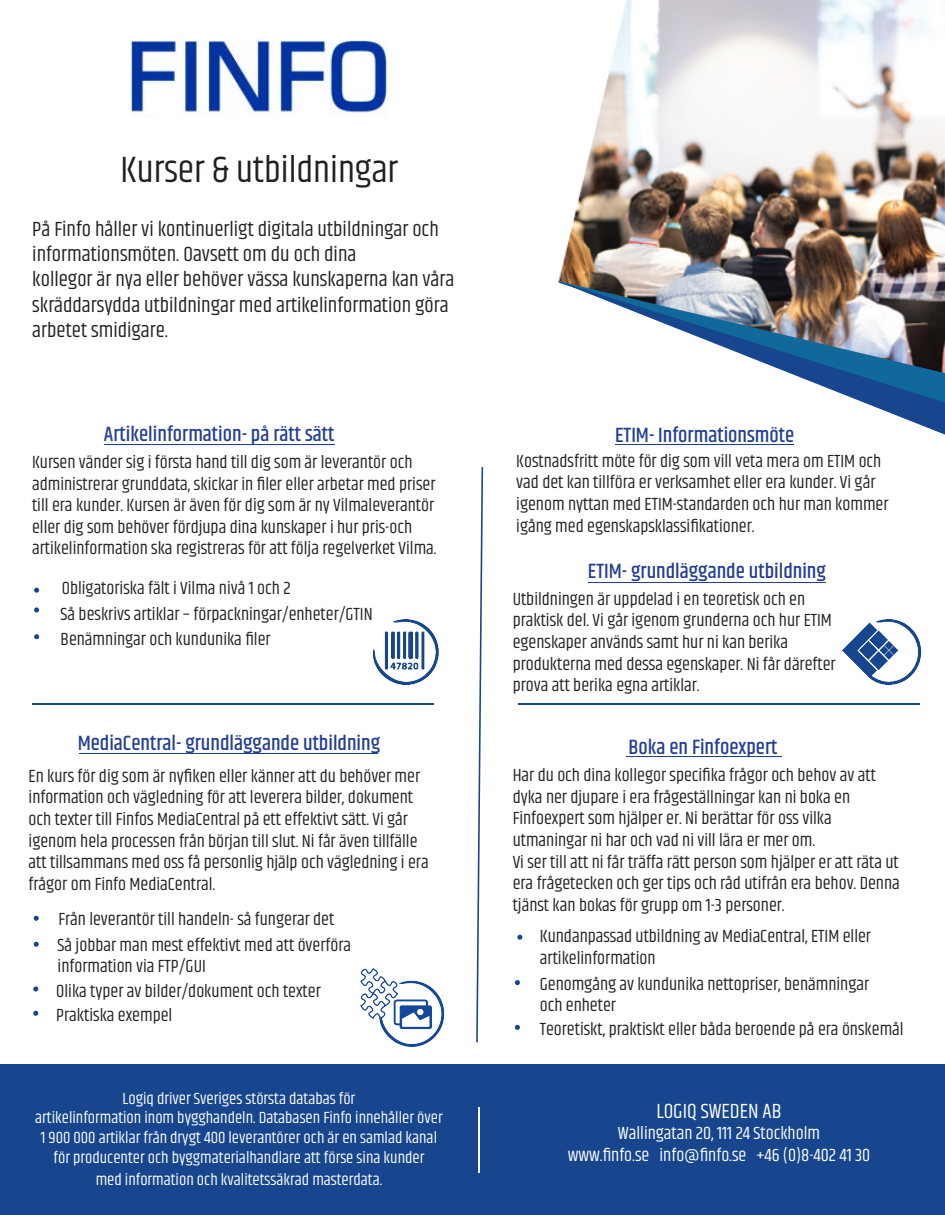
<style>
.page{position:relative;width:945px;height:1215px;background:#fff}
.page>*{position:absolute;margin:0;border:0;box-sizing:border-box;transform-origin:0 0}
.t1{font:37.5px "Khand";color:#231f20}
.t2{font:21px/25.2px "Khand";color:#231f20}
.t3{font:500 21px "Khand";color:#233e95}
.t4{font:21px "Khand";color:#fff}
.t5{font:18px/21.6px "Khand";color:#231f20}
.t6{font:18px/21.6px "Khand";color:#fff;text-align:center}
.t7{font:16.5px/19.8px "Khand";color:#fff;text-align:center}
</style>
<div class="page">
<img style="left:558px;top:0;width:387px;height:281px">
<div style="left:1px;top:1065px;width:944px;height:150px;background:#17468e"></div>
<hr style="left:479px;top:1107px;width:1px;height:66px;background:#fff">
<svg style="left:34px;top:588px;width:5px;height:5px"></svg>
<img style="left:558px;top:281px;width:387px;height:154px">
<hr style="left:518px;top:703px;width:402px;height:2px;background:#17468e">
<hr style="left:32px;top:703px;width:401px;height:2px;background:#17468e">
<svg style="left:476px;top:467px;width:7px;height:575px"></svg>
<svg style="left:34px;top:634px;width:5px;height:5px"></svg>
<svg style="left:34px;top:607px;width:5px;height:5px"></svg>
<svg style="left:34px;top:916px;width:5px;height:5px"></svg>
<svg style="left:34px;top:942px;width:5px;height:5px"></svg>
<svg style="left:33px;top:986px;width:5px;height:6px"></svg>
<svg style="left:33px;top:1011px;width:5px;height:5px"></svg>
<svg style="left:517px;top:935px;width:5px;height:5px"></svg>
<svg style="left:515px;top:980px;width:5px;height:5px"></svg>
<svg style="left:515px;top:1025px;width:5px;height:5px"></svg>
<hr style="left:104px;top:444px;width:230px;height:1px;background:#17468e">
<hr style="left:615px;top:444px;width:178px;height:1px;background:#17468e">
<img style="left:373px;top:620px;width:66px;height:65px">
<img style="left:842px;top:620px;width:80px;height:65px">
<img style="left:360px;top:968px;width:85px;height:78px">
<hr style="left:626px;top:756px;width:156px;height:1px;background:#17468e">
<hr style="left:79px;top:753px;width:298px;height:1px;background:#17468e">
<hr style="left:588px;top:582px;width:238px;height:1px;background:#233e95">
<img style="left:131px;top:40px;width:257px;height:76px">
<h1 class="t1" style="left:121px;top:147px;width:279px">Kurser &amp; utbildningar</h1>
<p class="t2" style="left:32px;top:218px;width:424px">På Finfo håller vi kontinuerligt digitala utbildningar och informationsmöten. Oavsett om du och dina<br>kollegor är nya eller behöver vässa kunskaperna kan våra skräddarsydda utbildningar med artikelinformation göra arbetet smidigare.</p>
<p class="t3" style="left:104px;top:421px;width:232px">Artikelinformation- på rätt sätt</p>
<p class="t5" style="left:32px;top:452px;width:406px">Kursen vänder sig i första hand till dig som är leverantör och administrerar grunddata, skickar in filer eller arbetar med priser till era kunder. Kursen är även för dig som är ny Vilmaleverantör eller dig som behöver fördjupa dina kunskaper i hur pris-och artikelinformation ska registreras för att följa regelverket Vilma.</p>
<p class="t5" style="left:61px;top:576px;width:314px;line-height:25.5px">Obligatoriska fält i Vilma nivå 1 och 2<br>Så beskrivs artiklar – förpackningar/enheter/GTIN<br>Benämningar och kundunika filer</p>
<p class="t3" style="left:78px;top:730px;width:304px">MediaCentral- grundläggande utbildning</p>
<p class="t5" style="left:29px;top:766px;width:402px">En kurs för dig som är nyfiken eller känner att du behöver mer information och vägledning för att leverera bilder, dokument och texter till Finfos MediaCentral på ett effektivt sätt. Vi går igenom hela processen från början till slut. Ni får även tillfälle att tillsammans med oss få personlig hjälp och vägledning i era frågor om Finfo MediaCentral.</p>
<p class="t5" style="left:58px;top:907px;width:295px;line-height:25.7px">Från leverantör till handeln- så fungerar det<br>Så jobbar man mest effektivt med att överföra</p>
<p class="t5" style="left:58px;top:956px;width:150px">information via FTP/GUI</p>
<p class="t5" style="left:56px;top:979px;width:266px;line-height:24.8px">Olika typer av bilder/dokument och texter<br>Praktiska exempel</p>
<p class="t7" style="left:35px;top:1089px;width:409px">Logiq driver Sveriges största databas för<br>artikelinformation inom bygghandeln. Databasen Finfo innehåller över 1 900 000 artiklar från drygt 400 leverantörer och är en samlad kanal för producenter och byggmaterialhandlare att förse sina kunder</p>
<p class="t7" style="left:96px;top:1170px;width:288px">med information och kvalitetssäkrad masterdata.</p>
<p class="t3" style="left:615px;top:422px;width:181px">ETIM- Informationsmöte</p>
<p class="t5" style="left:516px;top:451px;width:374px">Kostnadsfritt möte för dig som vill veta mera om ETIM och vad det kan tillföra er verksamhet eller era kunder. Vi går igenom nyttan med ETIM-standarden och hur man kommer igång med egenskapsklassifikationer.</p>
<p class="t3" style="left:588px;top:558px;width:239px">ETIM- grundläggande utbildning</p>
<p class="t5" style="left:513px;top:589px;width:324px">Utbildningen är uppdelad i en teoretisk och en praktisk del. Vi går igenom grunderna och hur ETIM egenskaper används samt hur ni kan berika produkterna med dessa egenskaper. Ni får därefter prova att berika egna artiklar.</p>
<p class="t3" style="left:629px;top:734px;width:150px">Boka en Finfoexpert</p>
<p class="t5" style="left:513px;top:766px;width:389px">Har du och dina kollegor specifika frågor och behov av att dyka ner djupare i era frågeställningar kan ni boka en Finfoexpert som hjälper er. Ni berättar för oss vilka utmaningar ni har och vad ni vill lära er mer om.<br>Vi ser till att ni får träffa rätt person som hjälper er att räta ut era frågetecken och ger tips och råd utifrån era behov. Denna tjänst kan bokas för grupp om 1-3 personer.</p>
<p class="t5" style="left:540px;top:927px;width:333px">Kundanpassad utbildning av MediaCentral, ETIM eller artikelinformation</p>
<p class="t5" style="left:540px;top:974px;width:331px">Genomgång av kundunika nettopriser, benämningar och enheter</p>
<p class="t5" style="left:540px;top:1019px;width:365px">Teoretiskt, praktiskt eller båda beroende på era önskemål</p>
<p class="t4" style="left:656px;top:1098px;width:127px">LOGIQ SWEDEN AB</p>
<p class="t6" style="left:568px;top:1123px;width:304px">Wallingatan 20, 111 24 Stockholm<br>www.finfo.se info@finfo.se +46 (0)8-402 41 30</p>
</div>
